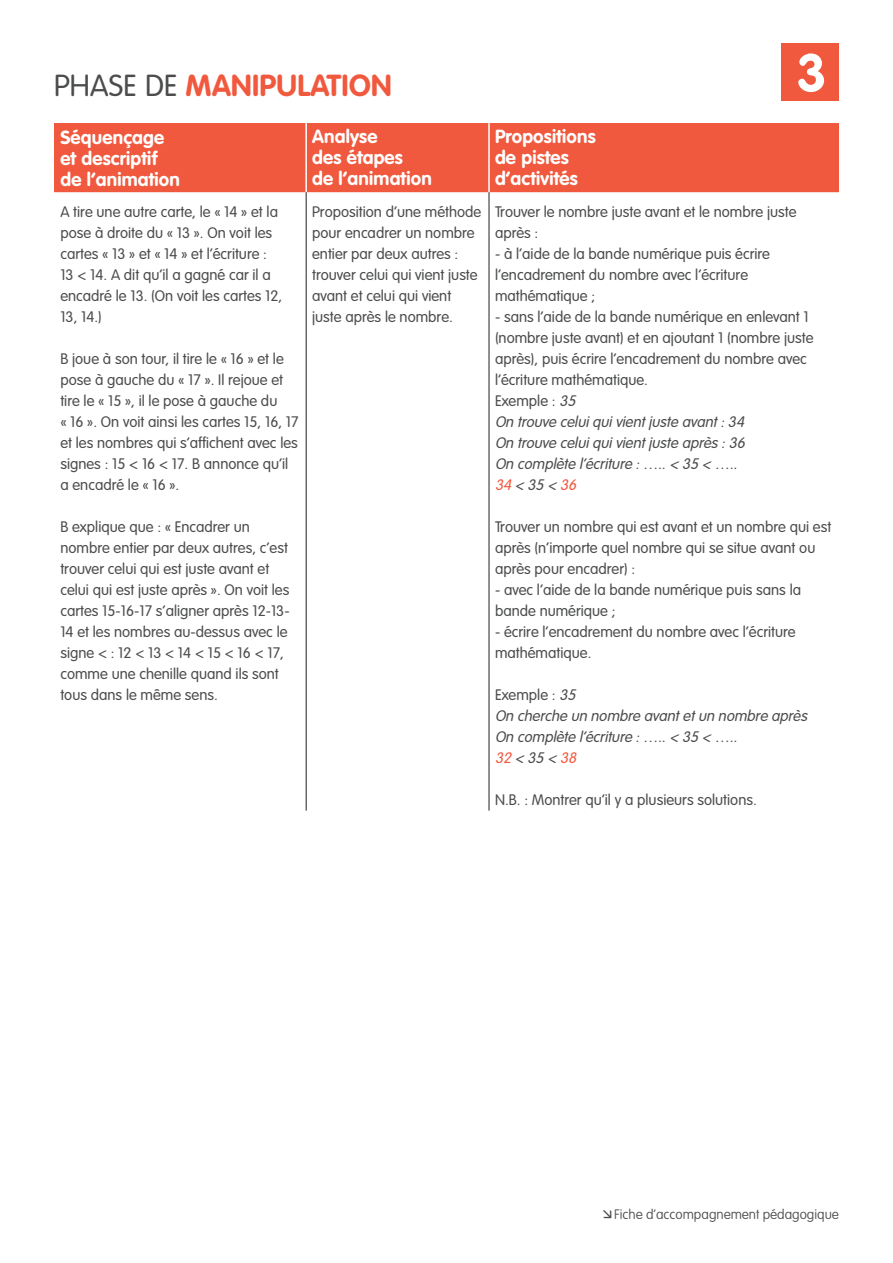
<style>
.page{position:relative;width:893px;height:1263px;background:#fff}
.page>*{position:absolute;margin:0;border:0;box-sizing:border-box;transform-origin:0 0}
.t1{font:700 52.5px "VAG Rounded Std";color:#fff}
._03_Tablo_Surtitre_G{font:700 30px "VAG Rounded Std";letter-spacing:.01em;color:#f0593e}
._03_Tablo_Titre_têti{font:700 18.75px/21px "VAG Rounded Std";letter-spacing:.01em;color:#fff}
._04_Tablo_Txt_couran{font:300 15px/21px "VAG Rounded Std";color:#4b4c4d}
._04_Tablo_Txt_couran-2{font:italic 300 15px "VAG Rounded Std";color:#4b4c4d}
._04_Tablo_Txt_couran-3{font:italic 300 15px "VAG Rounded Std";color:#f0593e}
.t2{font:100 13.5px "VAG Rounded Std";color:#4b4c4d}
.s1{font-weight:300;color:#4b4c4d}
.s2{font-style:italic}
.s3{color:#4b4c4d}
</style>
<div class="page">
<div style="left:781px;top:43px;width:58px;height:58px;background:#f0593e"></div>
<div style="left:54px;top:123px;width:785px;height:69px;background:#f0593e"></div>
<hr style="left:305px;top:123px;width:2px;height:69px;background:#fff">
<hr style="left:488px;top:123px;width:2px;height:69px;background:#fff">
<hr style="left:306px;top:192px;width:1px;height:618px;background:#231f20">
<hr style="left:489px;top:192px;width:1px;height:618px;background:#231f20">
<p class="_03_Tablo_Surtitre_G" style="left:54px;top:68px;width:339px"><span class="s1">PHASE DE</span> MANIPULATION</p>
<h1 class="t1" style="left:797px;top:42px;width:32px">3</h1>
<p class="_03_Tablo_Titre_têti" style="left:60px;top:127px;width:121px">Séquençage et descriptif de l’animation</p>
<p class="_03_Tablo_Titre_têti" style="left:312px;top:127px;width:121px">Analyse<br>des étapes<br>de l’animation</p>
<p class="_03_Tablo_Titre_têti" style="left:495px;top:127px;width:102px">Propositions de pistes d’activités</p>
<p class="_04_Tablo_Txt_couran" style="left:60px;top:201px;width:223px">A tire une autre carte, le « 14 » et la pose à droite du « 13 ». On voit les cartes « 13 » et « 14 » et l’écriture :<br>13 &lt; 14. A dit qu’il a gagné car il a encadré le 13. (On voit les cartes 12,<br>13, 14.)</p>
<p class="_04_Tablo_Txt_couran" style="left:60px;top:348px;width:240px">B joue à son tour, il tire le « 16 » et le pose à gauche du « 17 ». Il rejoue et tire le « 15 », il le pose à gauche du<br>« 16 ». On voit ainsi les cartes 15, 16, 17 et les nombres qui s’affichent avec les signes : 15 &lt; 16 &lt; 17. B annonce qu’il a encadré le « 16 ».</p>
<p class="_04_Tablo_Txt_couran" style="left:60px;top:516px;width:231px">B explique que : « Encadrer un nombre entier par deux autres, c’est trouver celui qui est juste avant et celui qui est juste après ». On voit les cartes 15-16-17 s’aligner après 12-13- 14 et les nombres au-dessus avec le signe &lt; : 12 &lt; 13 &lt; 14 &lt; 15 &lt; 16 &lt; 17, comme une chenille quand ils sont tous dans le même sens.</p>
<p class="_04_Tablo_Txt_couran" style="left:312px;top:201px;width:171px">Proposition d’une méthode pour encadrer un nombre entier par deux autres : trouver celui qui vient juste avant et celui qui vient juste après le nombre.</p>
<p class="_04_Tablo_Txt_couran" style="left:495px;top:201px;width:303px">Trouver le nombre juste avant et le nombre juste après :</p>
<p class="_04_Tablo_Txt_couran" style="left:495px;top:243px;width:277px">- à l’aide de la bande numérique puis écrire l’encadrement du nombre avec l’écriture mathématique ;</p>
<p class="_04_Tablo_Txt_couran" style="left:495px;top:306px;width:320px">- sans l’aide de la bande numérique en enlevant 1 (nombre juste avant) et en ajoutant 1 (nombre juste après), puis écrire l’encadrement du nombre avec l’écriture mathématique.</p>
<p class="_04_Tablo_Txt_couran" style="left:495px;top:390px;width:86px">Exemple : <span class="s2">35</span></p>
<p class="_04_Tablo_Txt_couran-2" style="left:495px;top:413px;width:254px">On trouve celuiquivientjuste avant:34</p>
<p class="_04_Tablo_Txt_couran-2" style="left:495px;top:434px;width:255px">On trouve celuiquivientjuste après:36</p>
<p class="_04_Tablo_Txt_couran-2" style="left:495px;top:455px;width:247px">On complète l’écriture :…..&lt; 35 &lt; …..</p>
<p class="_04_Tablo_Txt_couran-3" style="left:495px;top:476px;width:86px">34 <span class="s3">&lt; 35 &lt;</span> 36</p>
<p class="_04_Tablo_Txt_couran" style="left:495px;top:516px;width:338px">Trouver un nombre qui est avant et un nombre qui est après (n’importe quel nombre qui se situe avant ou après pour encadrer) :</p>
<p class="_04_Tablo_Txt_couran" style="left:495px;top:579px;width:308px">- avec l’aide de la bande numérique puis sans la bande numérique ;</p>
<p class="_04_Tablo_Txt_couran" style="left:495px;top:621px;width:302px">- écrire l’encadrement du nombre avec l’écriture mathématique.</p>
<p class="_04_Tablo_Txt_couran" style="left:495px;top:684px;width:86px">Exemple : <span class="s2">35</span></p>
<p class="_04_Tablo_Txt_couran-2" style="left:495px;top:707px;width:317px">On cherche un nombre avantetun nombre après</p>
<p class="_04_Tablo_Txt_couran-2" style="left:495px;top:728px;width:247px">On complète l’écriture :…..&lt; 35 &lt; …..</p>
<p class="_04_Tablo_Txt_couran-3" style="left:495px;top:749px;width:86px">32 <span class="s3">&lt; 35 &lt;</span> 38</p>
<p class="_04_Tablo_Txt_couran" style="left:495px;top:789px;width:263px">N.B. : Montrer qu’il y a plusieurs solutions.</p>
<p class="t2" style="left:614px;top:1207px;width:226px">Fiche d’accompagnement pédagogique</p>
</div>
